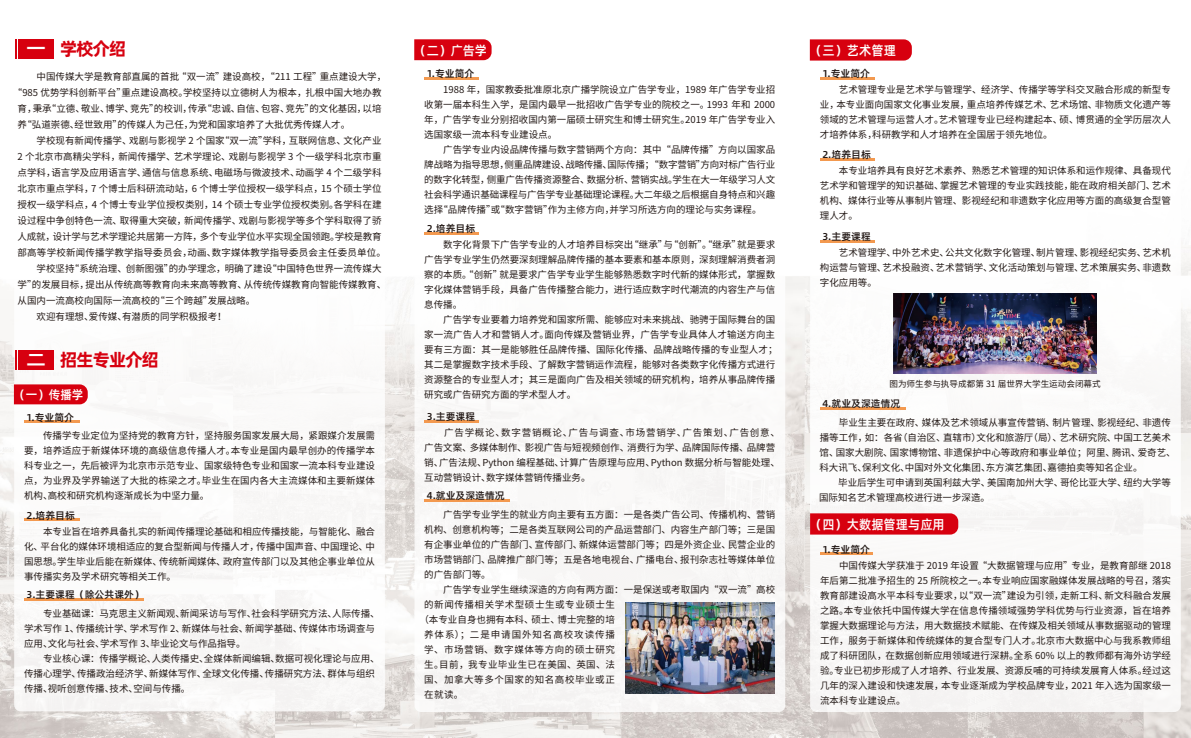
<style>
.page{position:relative;width:1191px;height:738px;background:#fff}
.page>*{position:absolute;margin:0;border:0;box-sizing:border-box;transform-origin:0 0}
.t1{font:18px "Alibaba Pu Hui Ti B";letter-spacing:-.075em;color:#d7000f}
.t2{font:13.1px "Alibaba Pu Hui Ti M";color:#fff;scale:.95 1}
.t3{font:12.9px "Alibaba Pu Hui Ti M";color:#fff;scale:.95 1}
.t4{font:12.3px "Alibaba Pu Hui Ti M";color:#fff;scale:.95 1}
.t5{font:10px "Alibaba Pu Hui Ti M";color:#221815}
.t6{font:9.5px/15px "Source Han Sans CN";color:#221815;text-align:justify}
.t7{font:9.5px "Source Han Sans CN";letter-spacing:-.02em;color:#221815}
.t8{font:9.5px "Source Han Sans CN";letter-spacing:.02em;color:#221815}
.t9{font:9.5px "Source Han Sans CN";letter-spacing:.06em;color:#221815}
.t10{font:9.5px "Source Han Sans CN";letter-spacing:.04em;color:#221815}
.t11{font:9.5px "Source Han Sans CN";letter-spacing:.095em;color:#221815}
.t12{font:9.5px "Source Han Sans CN";letter-spacing:.065em;color:#221815}
.t13{font:8.6px "Source Han Sans CN";color:#221815}
.s1{font-size:15.6px;color:#fff}
</style>
<div class="page">
<img style="left:0;top:39px;width:1191px;height:698px">
<div style="left:14px;top:39px;width:371px;height:671px;background:#fff;border-radius:6px"></div>
<svg style="left:14px;top:384px;width:74px;height:20px"></svg>
<hr style="left:24px;top:420px;width:55px;height:3px;background:#f3994f">
<hr style="left:24px;top:597px;width:119px;height:3px;background:#f3994f">
<div style="left:414px;top:106px;width:371px;height:605px;background:#fff;border-radius:6px"></div>
<svg style="left:414px;top:39px;width:77px;height:21px;background:#d80716"></svg>
<hr style="left:424px;top:77px;width:55px;height:3px;background:#f3994f">
<hr style="left:424px;top:232px;width:55px;height:3px;background:#f3994f">
<hr style="left:424px;top:419px;width:55px;height:3px;background:#f3994f">
<hr style="left:24px;top:518px;width:55px;height:2px;background:#f3994f">
<hr style="left:424px;top:498px;width:86px;height:3px;background:#f3994f">
<div style="left:810px;top:34px;width:370px;height:677px;background:#fff;border-radius:6px"></div>
<svg style="left:810px;top:39px;width:102px;height:22px;background:#d80c1b"></svg>
<hr style="left:820px;top:77px;width:54px;height:3px;background:#f3994f">
<hr style="left:820px;top:158px;width:54px;height:3px;background:#f3994f">
<hr style="left:820px;top:240px;width:54px;height:3px;background:#f3994f">
<hr style="left:820px;top:406px;width:85px;height:3px;background:#f3994f">
<img style="left:625px;top:601px;width:149px;height:91px">
<img style="left:893px;top:293px;width:204px;height:80px">
<svg style="left:15px;top:40px;width:2px;height:19px"></svg>
<div style="left:18px;top:40px;width:36px;height:19px;background:#d7000f"></div>
<svg style="left:15px;top:350px;width:2px;height:19px"></svg>
<div style="left:18px;top:350px;width:36px;height:19px;background:#d7000f"></div>
<div style="left:810px;top:513px;width:148px;height:21px;background:#d7000f"></div>
<hr style="left:820px;top:552px;width:52px;height:2px;background:#f3994f">
<h1 class="t1" style="left:26px;top:35px;width:102px"><span class="s1">一</span> 学校介绍</h1>
<p class="t6" style="left:37px;top:69px;width:351px">中国传媒大学是教育部直属的首批“双一流”建设高校，“211 工程”重点建设大学，</p>
<p class="t6" style="left:13px;top:85px;width:370px">“985 优势学科创新平台”重点建设高校。学校坚持以立德树人为根本，扎根中国大地办教</p>
<p class="t6" style="left:18px;top:101px;width:365px">育，秉承“立德、敬业、博学、竞先”的校训，传承“忠诚、自信、包容、竞先”的文化基因，以培</p>
<p class="t6" style="left:18px;top:117px;width:334px">养“弘道崇德、经世致用”的传媒人为己任，为党和国家培养了大批优秀传媒人才。</p>
<p class="t6" style="left:37px;top:133px;width:346px">学校现有新闻传播学、戏剧与影视学 2 个国家“双一流”学科，互联网信息、文化产业</p>
<p class="t6" style="left:18px;top:149px;width:365px">2 个北京市高精尖学科，新闻传播学、艺术学理论、戏剧与影视学 3 个一级学科北京市重</p>
<p class="t6" style="left:18px;top:165px;width:365px">点学科，语言学及应用语言学、通信与信息系统、电磁场与微波技术、动画学 4 个二级学科</p>
<p class="t6" style="left:18px;top:181px;width:365px">北京市重点学科，7 个博士后科研流动站，6 个博士学位授权一级学科点，15 个硕士学位</p>
<p class="t6" style="left:18px;top:197px;width:365px">授权一级学科点，4 个博士专业学位授权类别，14 个硕士专业学位授权类别。各学科在建</p>
<p class="t6" style="left:18px;top:213px;width:365px">设过程中争创特色一流、取得重大突破，新闻传播学、戏剧与影视学等多个学科取得了骄</p>
<p class="t7" style="left:18px;top:231px;width:365px">人成就，设计学与艺术学理论共居第一方阵，多个专业学位水平实现全国领跑。学校是教育</p>
<p class="t8" style="left:18px;top:247px;width:370px">部高等学校新闻传播学教学指导委员会，动画、数字媒体教学指导委员会主任委员单位。</p>
<p class="t6" style="left:37px;top:261px;width:346px">学校坚持“系统治理、创新图强”的办学理念，明确了建设“中国特色世界一流传媒大</p>
<p class="t6" style="left:18px;top:277px;width:370px">学”的发展目标，提出从传统高等教育向未来高等教育、从传统传媒教育向智能传媒教育、</p>
<p class="t6" style="left:18px;top:293px;width:239px">从国内一流高校向国际一流高校的“三个跨越”发展战略。</p>
<p class="t6" style="left:37px;top:309px;width:191px">欢迎有理想、爱传媒、有潜质的同学积极报考！</p>
<h1 class="t1" style="left:26px;top:345px;width:135px"><span class="s1">二</span> 招生专业介绍</h1>
<p class="t4" style="left:14px;top:385px;width:74px">（一）传播学</p>
<p class="t5" style="left:27px;top:409px;width:49px">1.专业简介</p>
<p class="t6" style="left:24px;top:427px;width:352px;text-indent:19px">传播学专业定位为坚持党的教育方针，坚持服务国家发展大局，紧跟媒介发展需要，培养适应于新媒体环境的高级信息传播人才。本专业是国内最早创办的传播学本科专业之一，先后被评为北京市示范专业、国家级特色专业和国家一流本科专业建设点，为业界及学界输送了大批的栋梁之才。毕业生在国内各大主流媒体和主要新媒体机构、高校和研究机构逐渐成长为中坚力量。</p>
<p class="t5" style="left:27px;top:507px;width:50px">2.培养目标</p>
<p class="t6" style="left:24px;top:523px;width:352px;text-indent:19px">本专业旨在培养具备扎实的新闻传播理论基础和相应传播技能，与智能化、融合化、平台化的媒体环境相适应的复合型新闻与传播人才，传播中国声音、中国理论、中国思想。学生毕业后能在新媒体、传统新闻媒体、政府宣传部门以及其他企事业单位从事传播实务及学术研究等相关工作。</p>
<p class="t5" style="left:27px;top:586px;width:119px">3.主要课程（除公共课外）</p>
<p class="t6" style="left:24px;top:606px;width:357px;text-align:left;text-indent:19px">专业基础课：马克思主义新闻观、新闻采访与写作、社会科学研究方法、人际传播、学术写作 1、传播统计学、学术写作 2、新媒体与社会、新闻学基础、传媒体市场调查与应用、文化与社会、学术写作 3、毕业论文与作品指导。</p>
<p class="t6" style="left:24px;top:651px;width:357px;text-align:left;text-indent:19px">专业核心课：传播学概论、人类传播史、全媒体新闻编辑、数据可视化理论与应用、传播心理学、传播政治经济学、新媒体写作、全球文化传播、传播研究方法、群体与组织传播、视听创意传播、技术、空间与传播。</p>
<h3 class="t3" style="left:414px;top:40px;width:78px">（二）广告学</h3>
<p class="t5" style="left:427px;top:66px;width:49px">1.专业简介</p>
<p class="t6" style="left:424px;top:82px;width:352px;text-indent:19px">1988 年，国家教委批准原北京广播学院设立广告学专业，1989 年广告学专业招收第一届本科生入学，是国内最早一批招收广告学专业的院校之一。1993 年和 2000年，广告学专业分别招收国内第一届硕士研究生和博士研究生。2019 年广告学专业入选国家级一流本科专业建设点。</p>
<p class="t6" style="left:424px;top:142px;width:352px;text-indent:19px">广告学专业内设品牌传播与数字营销两个方向：其中“品牌传播”方向以国家品牌战略为指导思想，侧重品牌建设、战略传播、国际传播；“数字营销”方向对标广告行业的数字化转型，侧重广告传播资源整合、数据分析、营销实战。学生在大一年级学习人文社会科学通识基础课程与广告学专业基础理论课程。大二年级之后根据自身特点和兴趣选择“品牌传播”或“数字营销”作为主修方向，并学习所选方向的理论与实务课程。</p>
<p class="t5" style="left:427px;top:221px;width:50px">2.培养目标</p>
<p class="t6" style="left:424px;top:237px;width:352px;text-indent:19px">数字化背景下广告学专业的人才培养目标突出“继承”与“创新”。“继承”就是要求广告学专业学生仍然要深刻理解品牌传播的基本要素和基本原则，深刻理解消费者洞察的本质。“创新”就是要求广告学专业学生能够熟悉数字时代新的媒体形式，掌握数字化媒体营销手段，具备广告传播整合能力，进行适应数字时代潮流的内容生产与信息传播。</p>
<p class="t6" style="left:424px;top:312px;width:355px;text-align:left;text-indent:19px">广告学专业要着力培养党和国家所需、能够应对未来挑战、驰骋于国际舞台的国家一流广告人才和营销人才。面向传媒及营销业界，广告学专业具体人才输送方向主要有三方面：其一是能够胜任品牌传播、国际化传播、品牌战略传播的专业型人才；其二是掌握数字技术手段、了解数字营销运作流程，能够对各类数字化传播方式进行资源整合的专业型人才；其三是面向广告及相关领域的研究机构，培养从事品牌传播研究或广告研究方面的学术型人才。</p>
<p class="t5" style="left:427px;top:408px;width:50px">3.主要课程</p>
<p class="t6" style="left:424px;top:425px;width:357px;text-align:left;text-indent:20px">广告学概论、数字营销概论、广告与调查、市场营销学、广告策划、广告创意、广告文案、多媒体制作、影视广告与短视频创作、消费行为学、品牌国际传播、品牌营销、广告法规、Python 编程基础、计算广告原理与应用、Python 数据分析与智能处理、互动营销设计、数字媒体营销传播业务。</p>
<p class="t5" style="left:427px;top:487px;width:79px">4.就业及深造情况</p>
<p class="t6" style="left:424px;top:507px;width:352px;text-indent:19px">广告学专业学生的就业方向主要有五方面：一是各类广告公司、传播机构、营销机构、创意机构等；二是各类互联网公司的产品运营部门、内容生产部门等；三是国有企事业单位的广告部门、宣传部门、新媒体运营部门等；四是外资企业、民营企业的市场营销部门、品牌推广部门等；五是各地电视台、广播电台、报刊杂志社等媒体单位的广告部门等。</p>
<p class="t6" style="left:443px;top:582px;width:333px">广告学专业学生继续深造的方向有两方面：一是保送或考取国内“双一流”高校</p>
<p class="t9" style="left:424px;top:598px;width:192px">的新闻传播相关学术型硕士生或专业硕士生</p>
<p class="t6" style="left:419px;top:612px;width:197px">（本专业自身也拥有本科、硕士、博士完整的培</p>
<p class="t11" style="left:424px;top:628px;width:192px">养体系）；二是申请国外知名高校攻读传播</p>
<p class="t12" style="left:424px;top:643px;width:192px">学、市场营销、数字媒体等方向的硕士研究</p>
<p class="t10" style="left:424px;top:658px;width:192px">生。目前，我专业毕业生已在美国、英国、法</p>
<p class="t9" style="left:424px;top:673px;width:192px">国、加拿大等多个国家的知名高校毕业或正</p>
<p class="t6" style="left:424px;top:687px;width:41px">在就读。</p>
<h2 class="t2" style="left:810px;top:40px;width:92px">（三）艺术管理</h2>
<p class="t5" style="left:822px;top:66px;width:49px">1.专业简介</p>
<p class="t6" style="left:820px;top:82px;width:352px;text-indent:19px">艺术管理专业是艺术学与管理学、经济学、传播学等学科交叉融合形成的新型专业，本专业面向国家文化事业发展，重点培养传媒艺术、艺术场馆、非物质文化遗产等领域的艺术管理与运营人才。艺术管理专业已经构建起本、硕、博贯通的全学历层次人才培养体系，科研教学和人才培养在全国居于领先地位。</p>
<p class="t5" style="left:822px;top:147px;width:50px">2.培养目标</p>
<p class="t6" style="left:820px;top:163px;width:352px;text-indent:19px">本专业培养具有良好艺术素养、熟悉艺术管理的知识体系和运作规律、具备现代艺术学和管理学的知识基础、掌握艺术管理的专业实践技能，能在政府相关部门、艺术机构、媒体行业等从事制片管理、影视经纪和非遗数字化应用等方面的高级复合型管理人才。</p>
<p class="t5" style="left:822px;top:229px;width:50px">3.主要课程</p>
<p class="t6" style="left:820px;top:245px;width:352px;text-indent:19px">艺术管理学、中外艺术史、公共文化数字化管理、制片管理、影视经纪实务、艺术机构运营与管理、艺术投融资、艺术营销学、文化活动策划与管理、艺术策展实务、非遗数字化应用等。</p>
<p class="t13" style="left:889px;top:379px;width:213px">图为师生参与执导成都第 31 届世界大学生运动会闭幕式</p>
<p class="t5" style="left:822px;top:395px;width:79px">4.就业及深造情况</p>
<p class="t6" style="left:819px;top:415px;width:358px;text-align:left;text-indent:20px">毕业生主要在政府、媒体及艺术领域从事宣传营销、制片管理、影视经纪、非遗传播等工作，如：各省（自治区、直辖市）文化和旅游厅（局）、艺术研究院、中国工艺美术馆、国家大剧院、国家博物馆、非遗保护中心等政府和事业单位；阿里、腾讯、爱奇艺、科大讯飞、保利文化、中国对外文化集团、东方演艺集团、嘉德拍卖等知名企业。</p>
<p class="t6" style="left:819px;top:475px;width:353px;text-indent:19px">毕业后学生可申请到英国利兹大学、美国南加州大学、哥伦比亚大学、纽约大学等国际知名艺术管理高校进行进一步深造。</p>
<h2 class="t2" style="left:810px;top:513px;width:143px">（四）大数据管理与应用</h2>
<p class="t5" style="left:822px;top:541px;width:49px">1.专业简介</p>
<p class="t6" style="left:820px;top:557px;width:352px;text-indent:19px">中国传媒大学获准于 2019 年设置“大数据管理与应用”专业，是教育部继 2018年后第二批准予招生的 25 所院校之一。本专业响应国家融媒体发展战略的号召，落实教育部建设高水平本科专业要求，以“双一流”建设为引领，走新工科、新文科融合发展之路。本专业依托中国传媒大学在信息传播领域强势学科优势与行业资源，旨在培养掌握大数据理论与方法，用大数据技术赋能、在传媒及相关领域从事数据驱动的管理工作，服务于新媒体和传统媒体的复合型专门人才。北京市大数据中心与我系教师组成了科研团队，在数据创新应用领域进行深耕。全系 60% 以上的教师都有海外访学经验。专业已初步形成了人才培养、行业发展、资源反哺的可持续发展育人体系。经过这几年的深入建设和快速发展，本专业逐渐成为学校品牌专业，2021 年入选为国家级一流本科专业建设点。</p>
</div>
